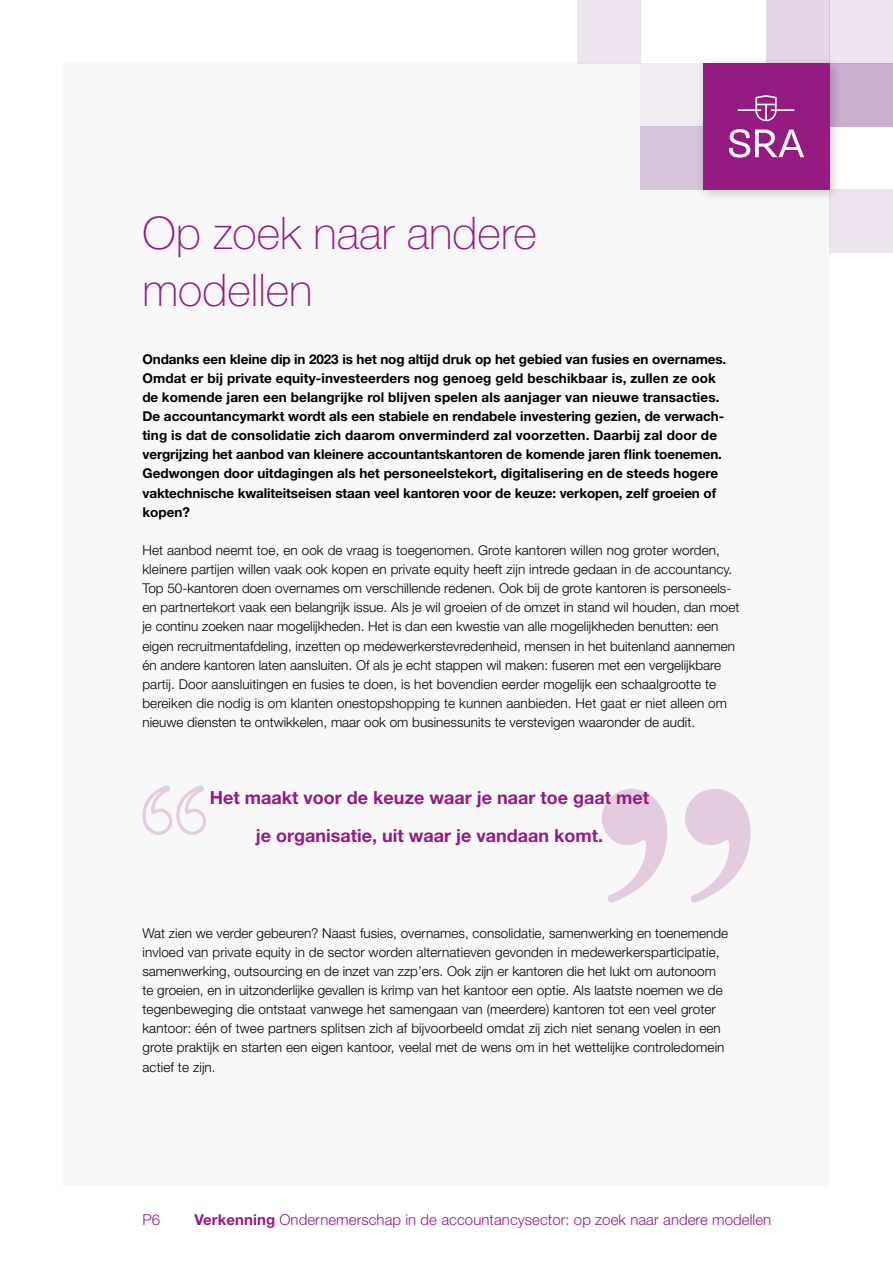
<style>
.page{position:relative;width:893px;height:1263px;background:#fff}
.page>*{position:absolute;margin:0;border:0;box-sizing:border-box;transform-origin:0 0}
.t1{font:100 45px/57.4px "Helvetica Neue LT Std";color:#951b81}
.t2{font:700 18px/38.2px "Helvetica Neue LT Std";color:#951b81;text-align:center}
.t3{font:300 15px "Helvetica Neue LT Std";letter-spacing:.005em;color:#951b81}
.t4{font:300 13.5px/19.2px "Helvetica Neue LT Std";color:#000}
.t5{font:700 13.5px/19.2px "Helvetica Neue LT Std";color:#000}
.s1{font-weight:700}
</style>
<div class="page">
<div style="left:63px;top:63px;width:767px;height:1123px;background:#f8f8f8"></div>
<div style="left:830px;top:0;width:63px;height:63px;background:#ede4ef"></div>
<div style="left:767px;top:0;width:63px;height:63px;background:#e5d6e8"></div>
<div style="left:640px;top:63px;width:63px;height:63px;background:#f0ebf1"></div>
<div style="left:830px;top:189px;width:63px;height:64px;background:#ede4ef"></div>
<div style="left:830px;top:63px;width:63px;height:63px;background:#caadd0"></div>
<div style="left:577px;top:0;width:63px;height:63px;background:#ede4ef"></div>
<div style="left:640px;top:126px;width:63px;height:63px;background:#d8c4dc"></div>
<div style="left:697px;top:56px;width:146px;height:147px;background:#000;opacity:.2"></div>
<div style="left:703px;top:63px;width:127px;height:126px;background:#951b81"></div>
<svg style="left:738px;top:95px;width:56px;height:26px"></svg>
<svg style="left:729px;top:129px;width:75px;height:29px"></svg>
<svg style="left:142px;top:785px;width:64px;height:50px"></svg>
<svg style="left:602px;top:789px;width:148px;height:114px"></svg>
<h1 class="t1" style="left:142px;top:204px;width:396px">Op zoek naar andere modellen</h1>
<p class="t5" style="left:142px;top:349px;width:585px">Ondanks een kleine dip in 2023 is het nog altijd druk op het gebied van fusies en overnames.<br>Omdat er bij private equity-investeerders nog genoeg geld beschikbaar is, zullen ze ook de komende jaren een belangrijke rol blijven spelen als aanjager van nieuwe transacties.<br>De accountancymarkt wordt als een stabiele en rendabele investering gezien, de verwach&shy;ting is dat de consolidatie zich daarom onverminderd zal voorzetten. Daarbij zal door de vergrijzing het aanbod van kleinere accountantskantoren de komende jaren flink toenemen.<br>Gedwongen door uitdagingen als het personeelstekort, digitalisering en de steeds hogere vaktechnische kwaliteitseisen staan veel kantoren voor de keuze: verkopen, zelf groeien of kopen?</p>
<p class="t4" style="left:142px;top:540px;width:598px">Het aanbod neemt toe, en ook de vraag is toegenomen. Grote kantoren willen nog groter worden, kleinere partijen willen vaak ook kopen en private equity heeft zijn intrede gedaan in de accountancy.<br>Top 50-kantoren doen overnames om verschillende redenen. Ook bij de grote kantoren is personeels&shy;en partnertekort vaak een belangrijk issue. Als je wil groeien of de omzet in stand wil houden, dan moet je continu zoeken naar mogelijkheden. Het is dan een kwestie van alle mogelijkheden benutten: een eigen recruitmentafdeling, inzetten op medewerkerstevredenheid, mensen in het buitenland aannemen én andere kantoren laten aansluiten. Of als je echt stappen wil maken: fuseren met een vergelijkbare partij. Door aansluitingen en fusies te doen, is het bovendien eerder mogelijk een schaalgrootte te bereiken die nodig is om klanten onestopshopping te kunnen aanbieden. Het gaat er niet alleen om nieuwe diensten te ontwikkelen, maar ook om businessunits te verstevigen waaronder de audit.</p>
<h2 class="t2" style="left:210px;top:778px;width:441px">Het maakt voor de keuze waar je naar toe gaat met je organisatie, uit waar je vandaan komt.</h2>
<p class="t4" style="left:142px;top:923px;width:587px">Wat zien we verder gebeuren? Naast fusies, overnames, consolidatie, samenwerking en toenemende invloed van private equity in de sector worden alternatieven gevonden in medewerkersparticipatie, samenwerking, outsourcing en de inzet van zzp’ers. Ook zijn er kantoren die het lukt om autonoom te groeien, en in uitzonderlijke gevallen is krimp van het kantoor een optie. Als laatste noemen we de tegenbeweging die ontstaat vanwege het samengaan van (meerdere) kantoren tot een veel groter kantoor: één of twee partners splitsen zich af bijvoorbeeld omdat zij zich niet senang voelen in een grote praktijk en starten een eigen kantoor, veelal met de wens om in het wettelijke controledomein actief te zijn.</p>
<p class="t3" style="left:142px;top:1210px;width:19px">P6</p>
<p class="t3" style="left:195px;top:1210px;width:578px"><span class="s1">Verkenning</span> Ondernemerschap in de accountancysector: op zoek naar andere modellen</p>
</div>
